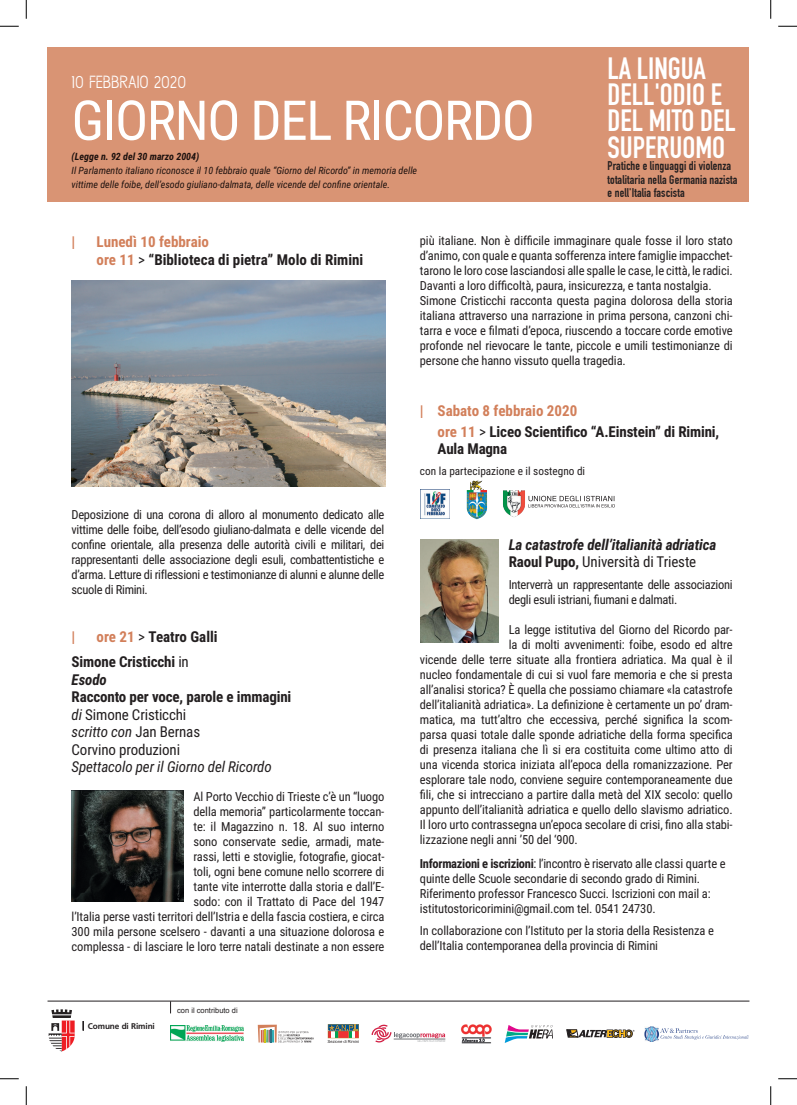
<style>
.page{position:relative;width:797px;height:1105px;background:#fff}
.page>*{position:absolute;margin:0;border:0;box-sizing:border-box;transform-origin:0 0}
.t1{font:55px "Roboto Condensed";letter-spacing:-.025em;color:#fff}
.t2{font:30.38px/26.4px "DIN Engschrift Std";color:#fff}
.t3{font:17.5px "Capsule X Pro Medium UC";letter-spacing:-.01em;color:#fff}
.t4{font:700 15px/18px "Roboto Condensed";letter-spacing:-.005em;color:#231f20}
.t5{font:15px/17.5px "Roboto Condensed";letter-spacing:-.01em;color:#231f20}
.t6{font:italic 700 15px/17.5px "Roboto Condensed";letter-spacing:-.01em;color:#231f20}
.t7{font:italic 15px "Roboto Condensed";letter-spacing:-.01em;color:#231f20}
.t8{font:700 15px "Roboto Condensed";color:#d27f5a}
.t9{font:12.5px/15px "Roboto Condensed";letter-spacing:-.01em;color:#231f20}
.t10{font:700 12.38px/13.5px "DIN Condensed";letter-spacing:.01em;color:#231f20}
.t11{font:11.25px "Roboto Condensed";color:#231f20}
.t12{font:italic 10px/13.8px "Roboto Condensed";color:#231f20}
.t13{font:italic 700 10px "Roboto Condensed";color:#231f20}
.t14{font:700 8.25px "Frutiger LT Std";letter-spacing:-.01em;color:#231f20}
.t15{font:7.5px "Arial";color:#231f20}
.s1{color:#d27f5a}
.s2{font-weight:400}
.s3{font-weight:700}
.s4{font-style:italic}
.s5{font-style:normal}
.s6{font-weight:400;font-style:normal}
</style>
<div class="page">
<div style="left:48px;top:48px;width:701px;height:154px;background:#d99474"></div>
<img style="left:72px;top:280px;width:313px;height:206px">
<img style="left:424px;top:491px;width:22px;height:25px">
<svg style="left:471px;top:480px;width:7px;height:6px"></svg>
<svg style="left:528px;top:496px;width:87px;height:11px"></svg>
<img style="left:503px;top:490px;width:22px;height:27px">
<svg style="left:49px;top:1009px;width:26px;height:42px"></svg>
<hr style="left:48px;top:1001px;width:701px;height:1px;background:#231f20">
<svg style="left:170px;top:1001px;width:1px;height:12px"></svg>
<svg style="left:371px;top:1025px;width:74px;height:17px"></svg>
<hr style="left:394px;top:1039px;width:51px;height:1px;background:#717377">
<img style="left:171px;top:1025px;width:73px;height:17px">
<svg style="left:566px;top:1029px;width:68px;height:9px"></svg>
<img style="left:460px;top:1024px;width:32px;height:20px">
<svg style="left:504px;top:1025px;width:49px;height:18px"></svg>
<svg style="left:660px;top:1028px;width:88px;height:12px"></svg>
<img style="left:645px;top:1026px;width:13px;height:15px">
<svg style="left:327px;top:1024px;width:32px;height:19px"></svg>
<svg style="left:258px;top:1025px;width:56px;height:17px"></svg>
<img style="left:72px;top:790px;width:111px;height:112px">
<img style="left:421px;top:539px;width:77px;height:104px">
<svg style="left:0;top:25px;width:19px;height:2px"></svg>
<svg style="left:778px;top:25px;width:19px;height:2px"></svg>
<svg style="left:0;top:1078px;width:19px;height:1px"></svg>
<svg style="left:778px;top:1078px;width:19px;height:1px"></svg>
<svg style="left:25px;top:0;width:2px;height:19px"></svg>
<svg style="left:25px;top:1086px;width:2px;height:19px"></svg>
<svg style="left:770px;top:0;width:1px;height:19px"></svg>
<svg style="left:770px;top:1086px;width:1px;height:19px"></svg>
<h3 class="t3" style="left:72px;top:75px;width:116px">10 FEBBRAIO 2020</h3>
<h1 class="t1" style="left:72px;top:82px;width:465px">GIORNO DEL RICORDO</h1>
<p class="t13" style="left:72px;top:150px;width:129px">(Legge n. 92 del 30 marzo 2004)</p>
<p class="t12" style="left:72px;top:163px;width:347px">Il Parlamento italiano riconosce il 10 febbraio quale “Giorno del Ricordo” in memoria delle vittime delle foibe, dell’esodo giuliano-dalmata, delle vicende del confine orientale.</p>
<h2 class="t2" style="left:607px;top:55px;width:129px">LA LINGUA<br>DELL'ODIO E<br>DEL MITO DEL<br>SUPERUOMO</h2>
<p class="t10" style="left:607px;top:159px;width:131px">Pratiche e linguaggi di violenza totalitaria nella Germania nazista e nell'Italia fascista</p>
<p class="t8" style="left:72px;top:231px;width:5px">|</p>
<p class="t4" style="left:97px;top:232px;width:268px"><span class="s1">Lunedì 10 febbraio<br>ore 11</span> <span class="s2">&gt;</span> “Biblioteca di pietra” Molo di Rimini</p>
<p class="t9" style="left:72px;top:506px;width:314px;text-align:justify">Deposizione di una corona di alloro al monumento dedicato alle vittime delle foibe, dell’esodo giuliano-dalmata e delle vicende del confine orientale, alla presenza delle autorità civili e militari, dei rappresentanti delle associazione degli esuli, combattentistiche e d’arma. Letture di riflessioni e testimonianze di alunni e alunne delle scuole di Rimini.</p>
<p class="t8" style="left:72px;top:627px;width:5px">|</p>
<p class="t4" style="left:72px;top:624px;width:148px;line-height:24.6px;text-indent:25px"><span class="s1">ore 21</span> <span class="s2">&gt;</span> Teatro Galli<br>Simone Cristicchi <span class="s2">in</span></p>
<p class="t6" style="left:72px;top:670px;width:37px">Esodo</p>
<p class="t5" style="left:72px;top:687px;width:221px"><span class="s3">Racconto per voce, parole e immagini </span><span class="s4">di</span> Simone Cristicchi<br><span class="s4">scritto con</span> Jan Bernas<br>Corvino produzioni</p>
<p class="t7" style="left:72px;top:756px;width:202px">Spettacolo per il Giorno del Ricordo</p>
<p class="t9" style="left:72px;top:788px;width:314px;text-align:right">Al Porto Vecchio di Trieste c’è un “luogo<br>della memoria” particolarmente toccan-<br>te: il Magazzino n. 18. Al suo interno<br>sono conservate sedie, armadi, mate-<br>rassi, letti e stoviglie, fotografie, giocat-<br>toli, ogni bene comune nello scorrere di<br>tante vite interrotte dalla storia e dall’E-<br>sodo: con il Trattato di Pace del 1947<br>l’Italia perse vasti territori dell’Istria e della fascia costiera, e circa 300 mila persone scelsero - davanti a una situazione dolorosa e complessa - di lasciare le loro terre natali destinate a non essere</p>
<p class="t14" style="left:88px;top:1021px;width:69px">Comune di Rimini</p>
<p class="t15" style="left:177px;top:1006px;width:62px">con il contributo di</p>
<p class="t9" style="left:420px;top:233px;width:314px">più italiane. Non è difficile immaginare quale fosse il loro stato d’animo, con quale e quanta sofferenza intere famiglie impacchet&shy;tarono le loro cose lasciandosi alle spalle le case, le città, le radici.<br>Davanti a loro difficoltà, paura, insicurezza, e tanta nostalgia.<br>Simone Cristicchi racconta questa pagina dolorosa della storia italiana attraverso una narrazione in prima persona, canzoni chi&shy;tarra e voce e filmati d’epoca, riuscendo a toccare corde emotive profonde nel rievocare le tante, piccole e umili testimonianze di persone che hanno vissuto quella tragedia.</p>
<p class="t4" style="left:437px;top:399px;width:283px;line-height:21px;text-indent:-18px"><span class="s1">| Sabato 8 febbraio 2020<br>ore 11</span> <span class="s2">&gt;</span> Liceo Scientifico “A.Einstein” di Rimini,</p>
<p class="t4" style="left:437px;top:439px;width:71px">Aula Magna</p>
<p class="t11" style="left:420px;top:463px;width:167px">con la partecipazione e il sostegno di</p>
<p class="t6" style="left:508px;top:535px;width:209px">La catastrofe dell’italianità adriatica<br><span class="s5">Raoul Pupo,</span> <span class="s6">Università di Trieste</span></p>
<p class="t9" style="left:508px;top:577px;width:225px">Interverrà un rappresentante delle associazioni degli esuli istriani, fiumani e dalmati.</p>
<p class="t9" style="left:508px;top:622px;width:225px">La legge istitutiva del Giorno del Ricordo par-</p>
<p class="t9" style="left:508px;top:637px;width:225px">la di molti avvenimenti: foibe, esodo ed altre</p>
<p class="t9" style="left:420px;top:652px;width:314px">vicende delle terre situate alla frontiera adriatica. Ma qual è il</p>
<p class="t9" style="left:420px;top:667px;width:314px">nucleo fondamentale di cui si vuol fare memoria e che si presta</p>
<p class="t9" style="left:420px;top:682px;width:314px">all’analisi storica? È quella che possiamo chiamare «la catastrofe</p>
<p class="t9" style="left:420px;top:697px;width:314px">dell’italianità adriatica». La definizione è certamente un po’ dram-</p>
<p class="t9" style="left:420px;top:712px;width:314px">matica, ma tutt’altro che eccessiva, perché significa la scom-</p>
<p class="t9" style="left:420px;top:727px;width:314px">parsa quasi totale dalle sponde adriatiche della forma specifica</p>
<p class="t9" style="left:420px;top:742px;width:314px">di presenza italiana che lì si era costituita come ultimo atto di</p>
<p class="t9" style="left:420px;top:757px;width:314px">una vicenda storica iniziata all’epoca della romanizzazione. Per</p>
<p class="t9" style="left:420px;top:772px;width:314px">esplorare tale nodo, conviene seguire contemporaneamente due</p>
<p class="t9" style="left:420px;top:787px;width:314px">fili, che si intrecciano a partire dalla metà del XIX secolo: quello</p>
<p class="t9" style="left:420px;top:802px;width:314px">appunto dell’italianità adriatica e quello dello slavismo adriatico.</p>
<p class="t9" style="left:420px;top:817px;width:314px">Il loro urto contrassegna un’epoca secolare di crisi, fino alla stabi-</p>
<p class="t9" style="left:420px;top:832px;width:159px">lizzazione negli anni ’50 del ‘900.</p>
<p class="t9" style="left:420px;top:856px;width:307px"><span class="s3">Informazioni e iscrizioni</span>: l’incontro è riservato alle classi quarte e quinte delle Scuole secondarie di secondo grado di Rimini.<br>Riferimento professor Francesco Succi. Iscrizioni con mail a: istitutostoricorimini@gmail.com tel. 0541 24730.</p>
<p class="t9" style="left:420px;top:923px;width:295px">In collaborazione con l’Istituto per la storia della Resistenza e dell’Italia contemporanea della provincia di Rimini</p>
</div>
